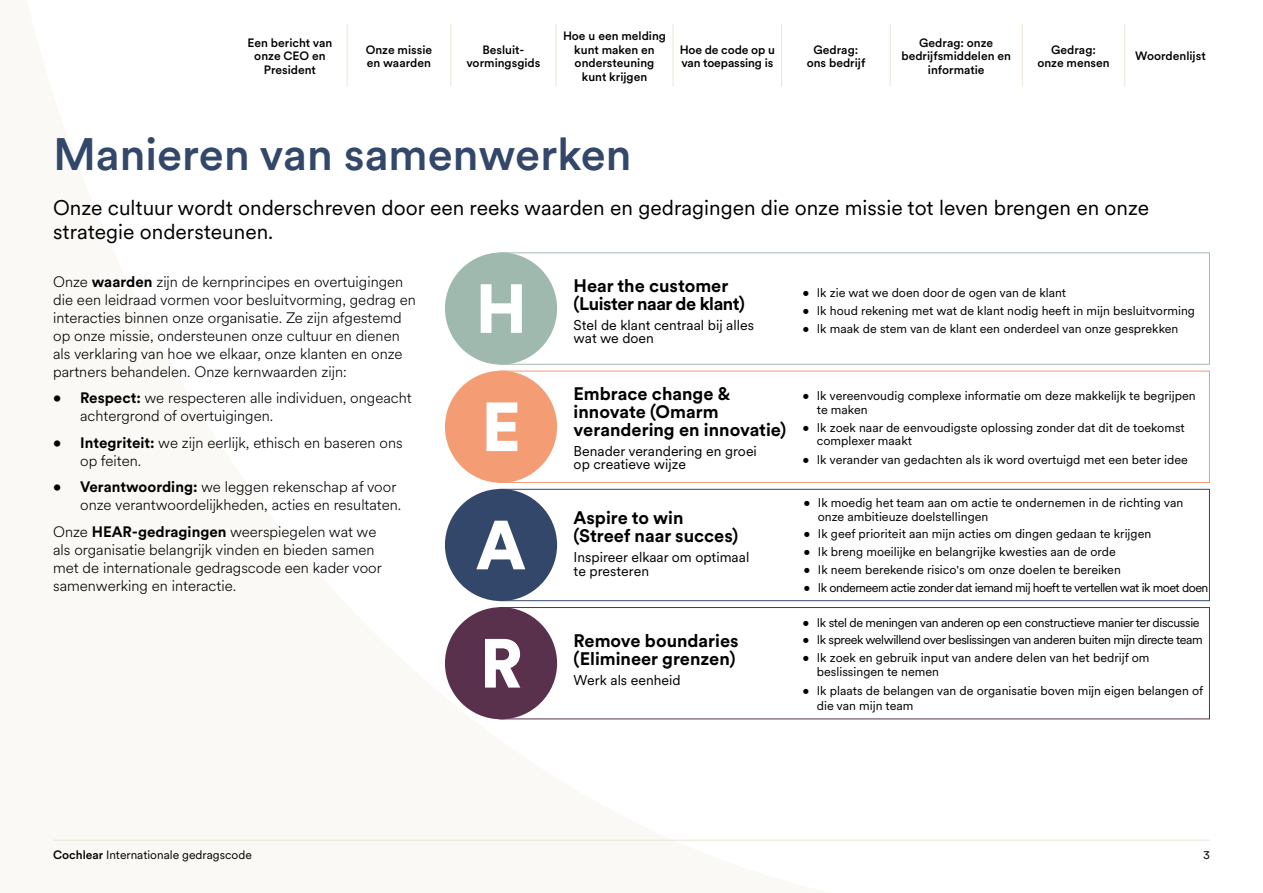
<style>
.page{position:relative;width:1263px;height:893px;background:#fff}
.page>*{position:absolute;margin:0;border:0;box-sizing:border-box;transform-origin:0 0}
.t1{font:900 68.55px/118.2px "Circular XX";color:#fff}
.Heading_02{font:500 45px "Circular XX";color:#33476a}
.Body_Intro_01{font:21px/24px "Circular XX";color:#000}
.Subheading_04{font:700 18px/18px "Circular XX";color:#000}
.Subheading_04-2{font:700 18px/18px "Circular XX";letter-spacing:-.025em;color:#000}
.Body_Copy_01{font:300 15px/18px "Circular XX";color:#000}
.Subheading_04-3{font:14.1px/13.5px "Circular XX";color:#000}
.t2{font:12.45px/13.5px "Circular XX";color:#000}
.t3{font:12.45px "Circular XX";letter-spacing:-.035em;color:#000}
.t4{font:12.45px "Circular XX";letter-spacing:-.04em;color:#000}
.t5{font:12.45px "Circular XX";letter-spacing:-.03em;color:#000}
.t6{font:500 12px/13.5px "Circular XX";color:#000;text-align:center}
.t7{font:12px "Circular XX";color:#000}
.s1{font-weight:700}
.s2{font-weight:500}
</style>
<div class="page">
<div style="left:499px;top:252px;width:711px;height:113px;background:#fff;border:1px solid #9fb9af"></div>
<div style="left:499px;top:371px;width:711px;height:112px;background:#fff;border:1px solid #f49d75"></div>
<div style="left:499px;top:489px;width:711px;height:112px;background:#fff;border:1px solid #33476a"></div>
<div style="left:499px;top:607px;width:711px;height:112px;background:#fff;border:1px solid #5a314c"></div>
<div style="left:445px;top:252px;width:112px;height:113px;background:#9fb9af;border-radius:50%"></div>
<div style="left:445px;top:371px;width:112px;height:112px;background:#f49d75;border-radius:50%"></div>
<div style="left:445px;top:607px;width:112px;height:112px;background:#5a314c;border-radius:50%"></div>
<div style="left:445px;top:489px;width:112px;height:112px;background:#33476a;border-radius:50%"></div>
<hr style="left:53px;top:840px;width:1157px;height:1px;background:#ebe6d6">
<hr style="left:347px;top:24px;width:1px;height:63px;background:#ebe6d6">
<hr style="left:450px;top:24px;width:1px;height:63px;background:#ebe6d6">
<hr style="left:556px;top:24px;width:1px;height:63px;background:#ebe6d6">
<hr style="left:673px;top:24px;width:1px;height:63px;background:#ebe6d6">
<hr style="left:781px;top:24px;width:1px;height:63px;background:#ebe6d6">
<hr style="left:890px;top:24px;width:1px;height:63px;background:#ebe6d6">
<hr style="left:1022px;top:24px;width:1px;height:63px;background:#ebe6d6">
<hr style="left:1124px;top:24px;width:1px;height:63px;background:#ebe6d6">
<p class="t6" style="left:248px;top:35px;width:86px">Een bericht van onze CEO en<br>President</p>
<p class="t6" style="left:366px;top:42px;width:68px;text-align:left">Onze missie en waarden</p>
<p class="t6" style="left:466px;top:42px;width:76px">Besluit&shy;vormingsgids</p>
<p class="t6" style="left:563px;top:29px;width:104px">Hoe u een melding kunt maken en ondersteuning kunt krijgen</p>
<p class="t6" style="left:680px;top:42px;width:97px;text-align:left">Hoe de code op u van toepassing is</p>
<p class="t6" style="left:807px;top:42px;width:60px">Gedrag: ons bedrijf</p>
<p class="t6" style="left:901px;top:35px;width:111px">Gedrag: onze bedrijfsmiddelen en informatie</p>
<p class="t6" style="left:1037px;top:42px;width:74px">Gedrag: onze mensen</p>
<p class="t6" style="left:1135px;top:49px;width:72px">Woordenlijst</p>
<p class="Heading_02" style="left:53px;top:123px;width:580px">Manieren van samenwerken</p>
<p class="Body_Intro_01" style="left:53px;top:195px;width:1097px">Onze cultuur wordt onderschreven door een reeks waarden en gedragingen die onze missie tot leven brengen en onze strategie ondersteunen.</p>
<p class="Body_Copy_01" style="left:53px;top:272px;width:364px">Onze <span class="s1">waarden</span> zijn de kernprincipes en overtuigingen die een leidraad vormen voor besluitvorming, gedrag en interacties binnen onze organisatie. Ze zijn afgestemd op onze missie, ondersteunen onze cultuur en dienen als verklaring van hoe we elkaar, onze klanten en onze partners behandelen. Onze kernwaarden zijn:</p>
<p class="Body_Copy_01" style="left:80px;top:388px;width:333px;text-indent:-27px"><span class="s1">• Respect:</span> we respecteren alle individuen, ongeacht achtergrond of overtuigingen.</p>
<p class="Body_Copy_01" style="left:80px;top:433px;width:324px;text-indent:-27px"><span class="s1">• Integriteit:</span> we zijn eerlijk, ethisch en baseren ons op feiten.</p>
<p class="Body_Copy_01" style="left:80px;top:477px;width:323px;text-indent:-27px"><span class="s1">• Verantwoording:</span> we leggen rekenschap af voor onze verantwoordelijkheden, acties en resultaten.</p>
<p class="Body_Copy_01" style="left:53px;top:522px;width:330px">Onze <span class="s1">HEAR-gedragingen</span> weerspiegelen wat we als organisatie belangrijk vinden en bieden samen met de internationale gedragscode een kader voor samenwerking en interactie.</p>
<p class="Subheading_04-2" style="left:574px;top:276px;width:173px">Hear the customer (Luister naar de klant)</p>
<p class="Subheading_04-3" style="left:574px;top:318px;width:182px">Stel de klant centraal bij alles wat we doen</p>
<h1 class="t1" style="left:475px;top:247px;width:54px">H<br>E</h1>
<p class="t2" style="left:802px;top:286px;width:265px">• Ik zie wat we doen door de ogen van de klant</p>
<p class="t2" style="left:802px;top:303px;width:394px">• Ik houd rekening met wat de klant nodig heeft in mijn besluitvorming</p>
<p class="t2" style="left:802px;top:321px;width:377px">• Ik maak de stem van de klant een onderdeel van onze gesprekken</p>
<p class="Subheading_04" style="left:574px;top:384px;width:214px">Embrace change &amp; innovate (Omarm verandering en innovatie)</p>
<p class="Subheading_04-3" style="left:574px;top:444px;width:185px">Benader verandering en groei op creatieve wijze</p>
<p class="t2" style="left:817px;top:389px;width:380px;text-indent:-14px">• Ik vereenvoudig complexe informatie om deze makkelijk te begrijpen te maken</p>
<p class="t2" style="left:817px;top:420px;width:369px;text-indent:-14px">• Ik zoek naar de eenvoudigste oplossing zonder dat dit de toekomst complexer maakt</p>
<p class="t2" style="left:802px;top:453px;width:387px">• Ik verander van gedachten als ik word overtuigd met een beter idee</p>
<p class="t2" style="left:818px;top:496px;width:367px;text-indent:-14px">• Ik moedig het team aan om actie te ondernemen in de richting van onze ambitieuze doelstellingen</p>
<p class="t2" style="left:804px;top:527px;width:349px">• Ik geef prioriteit aan mijn acties om dingen gedaan te krijgen</p>
<p class="t2" style="left:804px;top:545px;width:314px">• Ik breng moeilijke en belangrijke kwesties aan de orde</p>
<p class="t2" style="left:804px;top:562px;width:319px">• Ik neem berekende risico's om onze doelen te bereiken</p>
<p class="t4" style="left:804px;top:579px;width:406px">• Ik onderneem actie zonder dat iemand mij hoeft te vertellen wat ik moet doen</p>
<p class="Subheading_04" style="left:574px;top:508px;width:166px">Aspire to win (Streef naar succes)</p>
<p class="Subheading_04-3" style="left:574px;top:550px;width:177px">Inspireer elkaar om optimaal te presteren</p>
<h1 class="t1" style="left:476px;top:484px;width:52px">A</h1>
<h1 class="t1" style="left:479px;top:602px;width:45px">R</h1>
<p class="Subheading_04" style="left:574px;top:631px;width:167px">Remove boundaries (Elimineer grenzen)</p>
<p class="Subheading_04-3" style="left:574px;top:673px;width:108px">Werk als eenheid</p>
<p class="t5" style="left:802px;top:614px;width:399px">• Ik stel de meningen van anderen op een constructieve manier ter discussie</p>
<p class="t3" style="left:802px;top:632px;width:402px">• Ik spreek welwillend over beslissingen van anderen buiten mijn directe team</p>
<p class="t2" style="left:817px;top:651px;width:334px;text-indent:-14px">• Ik zoek en gebruik input van andere delen van het bedrijf om beslissingen te nemen</p>
<p class="t2" style="left:817px;top:683px;width:388px;line-height:15px;text-indent:-14px">• Ik plaats de belangen van de organisatie boven mijn eigen belangen of die van mijn team</p>
<p class="t7" style="left:53px;top:847px;width:200px"><span class="s2">Cochlear</span> Internationale gedragscode</p>
<p class="t7" style="left:1203px;top:847px;width:8px">3</p>
</div>
